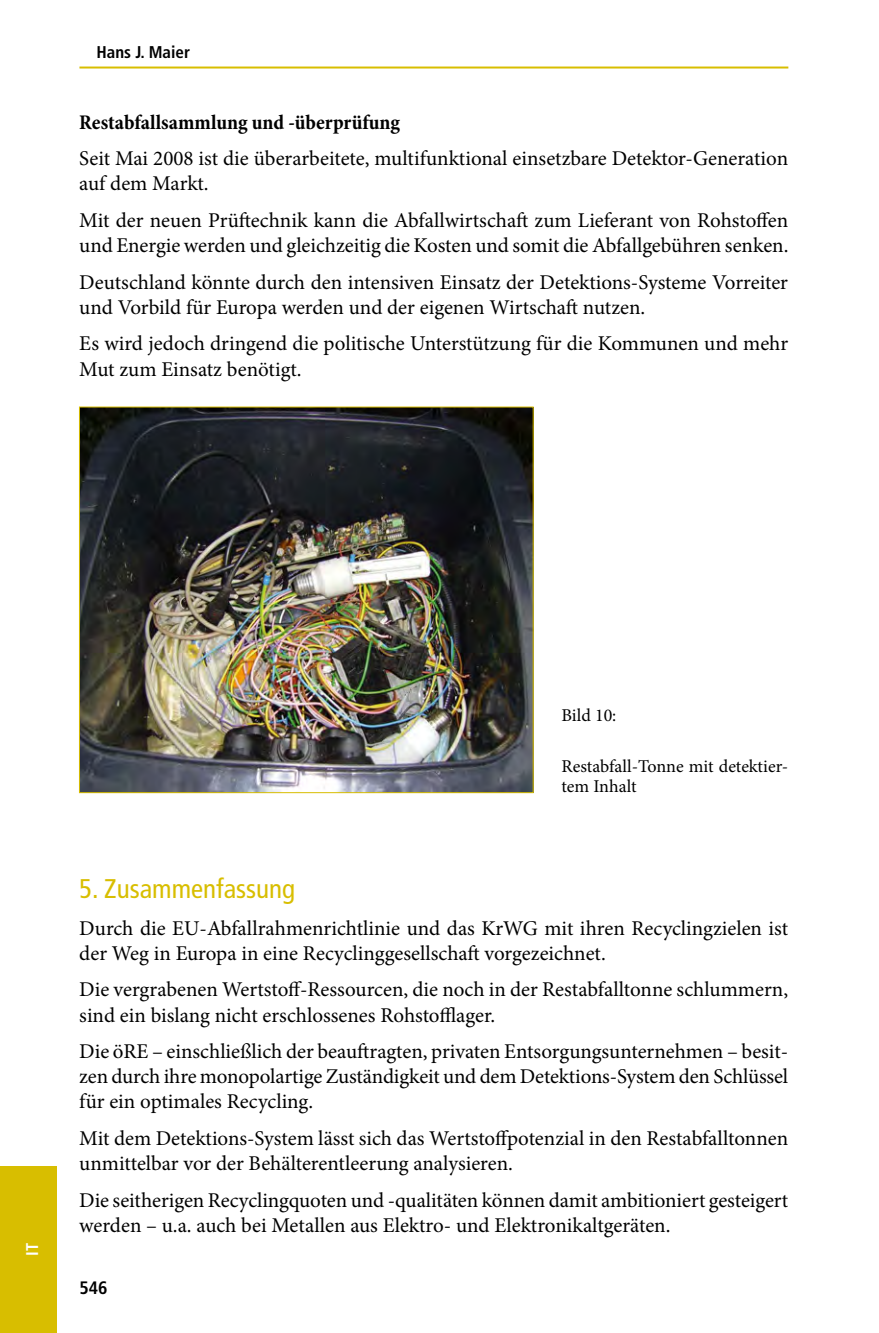
<style>
.page{position:relative;width:879px;height:1333px;background:#fff}
.page>*{position:absolute;margin:0;border:0;box-sizing:border-box;transform-origin:0 0}
.t1{font:condensed 27px "Frutiger";color:#d8be00}
.t2{font:21px/25.2px "Minion Pro";color:#000}
.t3{font:700 condensed 21px "Minion Pro";color:#000}
.t4{font:18px/20px "Minion Pro";color:#000}
.t5{font:700 condensed 18px "Frutiger";color:#000}
.t6{font:700 condensed 17px "Frutiger";color:#000}
.t7{font:700 condensed 17px "Frutiger";color:#fff}
</style>
<div class="page">
<hr style="left:79px;top:66px;width:709px;height:2px;background:#d8be00">
<div style="left:0;top:1166px;width:57px;height:166px;background:#d8be00"></div>
<img style="left:81px;top:408px;width:451px;height:383px">
<p class="t6" style="left:96px;top:42px;width:95px">Hans J. Maier</p>
<p class="t3" style="left:79px;top:107px;width:322px">Restabfallsammlung und -überprüfung</p>
<p class="t2" style="left:79px;top:146px;width:710px">Seit Mai 2008 ist die überarbeitete, multifunktional einsetzbare Detektor-Generation auf dem Markt.</p>
<p class="t2" style="left:79px;top:208px;width:710px">Mit der neuen Prüftechnik kann die Abfallwirtschaft zum Lieferant von Rohstoffen und Energie werden und gleichzeitig die Kosten und somit die Abfallgebühren senken.</p>
<p class="t2" style="left:79px;top:269px;width:710px">Deutschland könnte durch den intensiven Einsatz der Detektions-Systeme Vorreiter und Vorbild für Europa werden und der eigenen Wirtschaft nutzen.</p>
<p class="t2" style="left:79px;top:331px;width:710px">Es wird jedoch dringend die politische Unterstützung für die Kommunen und mehr<br>Mut zum Einsatz benötigt.</p>
<p class="t7" style="left:22px;top:1255px;width:14px;rotate:-90deg">IT</p>
<p class="t4" style="left:561px;top:705px;width:56px">Bild 10:</p>
<p class="t4" style="left:561px;top:756px;width:228px">Restabfall-Tonne mit detektier&shy;tem Inhalt</p>
<p class="t1" style="left:79px;top:872px;width:217px">5. Zusammenfassung</p>
<p class="t2" style="left:79px;top:915px;width:710px">Durch die EU-Abfallrahmenrichtlinie und das KrWG mit ihren Recyclingzielen ist der Weg in Europa in eine Recyclinggesellschaft vorgezeichnet.</p>
<p class="t2" style="left:79px;top:977px;width:710px">Die vergrabenen Wertstoff-Ressourcen, die noch in der Restabfalltonne schlummern, sind ein bislang nicht erschlossenes Rohstofflager.</p>
<p class="t2" style="left:79px;top:1038px;width:710px;text-align:justify">Die öRE – einschließlich der beauftragten, privaten Entsorgungsunternehmen – besit&shy;zen durch ihre monopolartige Zuständigkeit und dem Detektions-System den Schlüssel für ein optimales Recycling.</p>
<p class="t2" style="left:79px;top:1125px;width:710px">Mit dem Detektions-System lässt sich das Wertstoffpotenzial in den Restabfalltonnen unmittelbar vor der Behälterentleerung analysieren.</p>
<p class="t2" style="left:79px;top:1187px;width:710px">Die seitherigen Recyclingquoten und -qualitäten können damit ambitioniert gesteigert werden – u.a. auch bei Metallen aus Elektro- und Elektronikaltgeräten.</p>
<p class="t5" style="left:79px;top:1276px;width:30px">546</p>
</div>
